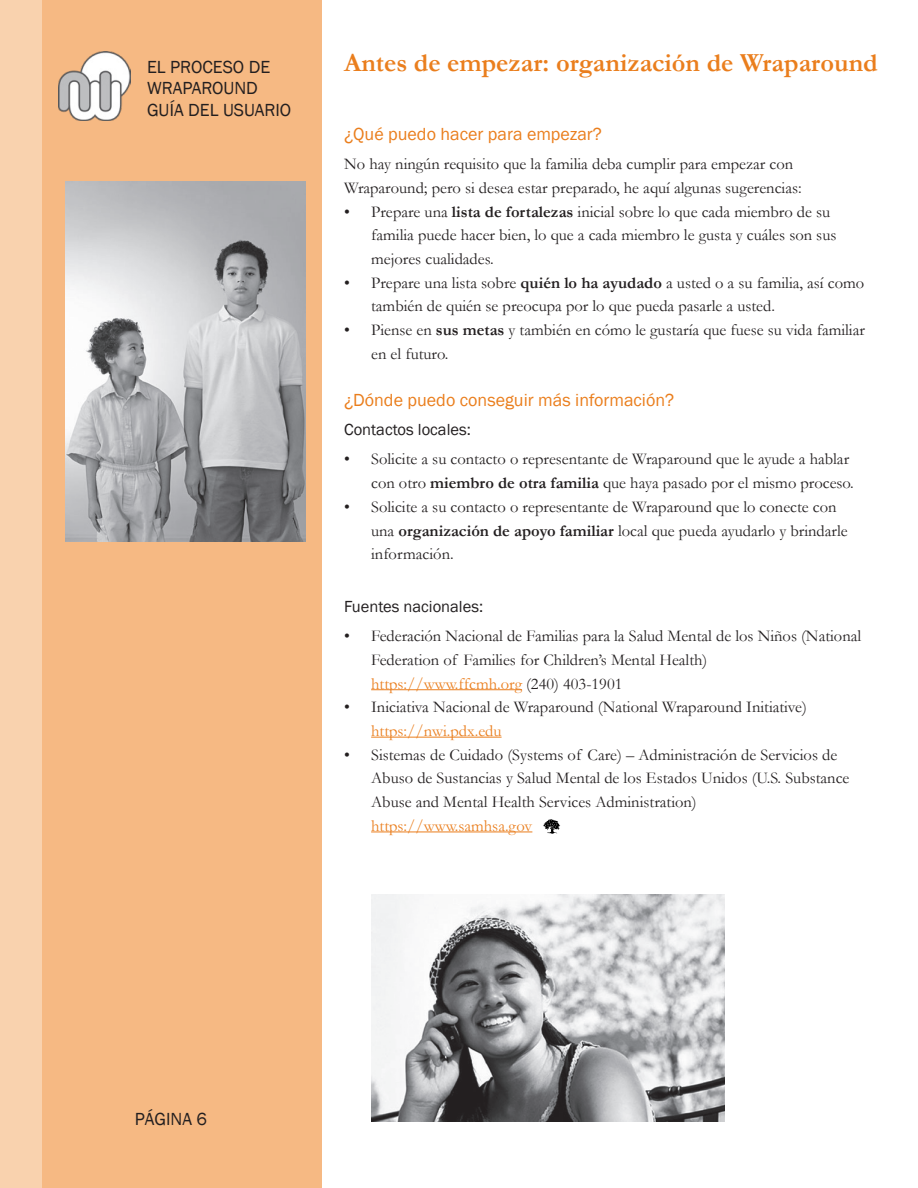
<style>
.page{position:relative;width:918px;height:1188px;background:#fff}
.page>*{position:absolute;margin:0;border:0;box-sizing:border-box;transform-origin:0 0}
.Subhead_1{font:700 26.25px "Garamond";color:#ea7e1d}
.subhead{font:18px "Franklin Gothic";color:#ea7e1d}
.t1{font:18px/21.6px "Franklin Gothic";color:#231f20}
.body_copy{font:16.5px/23.7px "Garamond";color:#231f20}
.subhead-2{font:16.5px "Franklin Gothic";color:#231f20}
.s1{font-weight:700}
.s2{color:#ea7e1d}
</style>
<div class="page">
<div style="left:40px;top:0;width:282px;height:1188px;background:#f6b983"></div>
<div style="left:0;top:0;width:42px;height:1188px;background:#f9d2ae"></div>
<img style="left:59px;top:52px;width:71px;height:69px">
<hr style="left:371px;top:689px;width:151px;height:1px;background:#ea7e1d">
<hr style="left:371px;top:737px;width:131px;height:1px;background:#ea7e1d">
<hr style="left:371px;top:832px;width:161px;height:1px;background:#ea7e1d">
<img style="left:65px;top:181px;width:240px;height:360px">
<img style="left:371px;top:894px;width:353px;height:227px">
<svg style="left:543px;top:819px;width:17px;height:15px"></svg>
<p class="t1" style="left:147px;top:56px;width:125px">EL PROCESO DE</p>
<p class="Subhead_1" style="left:344px;top:45px;width:535px">Antes de empezar: organización de Wraparound</p>
<p class="t1" style="left:147px;top:78px;width:146px">WRAPAROUND<br>GUÍA DEL USUARIO</p>
<p class="subhead" style="left:344px;top:123px;width:259px">¿Qué puedo hacer para empezar?</p>
<p class="body_copy" style="left:344px;top:152px;width:459px">No hay ningún requisito que la familia deba cumplir para empezar con<br>Wraparound; pero si desea estar preparado, he aquí algunas sugerencias:</p>
<p class="body_copy" style="left:371px;top:199px;width:467px;text-indent:-27px">• Prepare una <span class="s1">lista de fortalezas</span> inicial sobre lo que cada miembro de su familia puede hacer bien, lo que a cada miembro le gusta y cuáles son sus mejores cualidades.</p>
<p class="body_copy" style="left:371px;top:270px;width:495px;text-indent:-27px">• Prepare una lista sobre <span class="s1">quién lo ha ayudado</span> a usted o a su familia, así como también de quién se preocupa por lo que pueda pasarle a usted.</p>
<p class="body_copy" style="left:371px;top:318px;width:495px;text-indent:-27px">• Piense en <span class="s1">sus metas</span> y también en cómo le gustaría que fuese su vida familiar en el futuro.</p>
<p class="subhead" style="left:344px;top:389px;width:332px">¿Dónde puedo conseguir más información?</p>
<p class="subhead-2" style="left:344px;top:420px;width:128px">Contactos locales:</p>
<p class="body_copy" style="left:344px;top:447px;width:511px;text-align:right">• Solicite a su contacto o representante de Wraparound que le ayude a hablar con otro <span class="s1">miembro de otra familia</span> que haya pasado por el mismo proceso.</p>
<p class="body_copy" style="left:371px;top:494px;width:478px;text-indent:-27px">• Solicite a su contacto o representante de Wraparound que lo conecte con una <span class="s1">organización de apoyo familiar</span> local que pueda ayudarlo y brindarle información.</p>
<p class="t1" style="left:135px;top:1109px;width:74px">PÁGINA 6</p>
<p class="subhead-2" style="left:344px;top:596px;width:141px">Fuentes nacionales:</p>
<p class="body_copy" style="left:371px;top:624px;width:492px;text-indent:-27px">• Federación Nacional de Familias para la Salud Mental de los Niños (National<br>Federation of Families for Children’s Mental Health) <span class="s2">https://www.ffcmh.org</span> (240) 403-1901</p>
<p class="body_copy" style="left:371px;top:695px;width:437px;text-indent:-27px">• Iniciativa Nacional de Wraparound (National Wraparound Initiative) <span class="s2">https://nwi.pdx.edu</span></p>
<p class="body_copy" style="left:371px;top:742px;width:480px;text-indent:-27px">• Sistemas de Cuidado (Systems of Care) – Administración de Servicios de Abuso de Sustancias y Salud Mental de los Estados Unidos (U.S. Substance Abuse and Mental Health Services Administration) <span class="s2">https://www.samhsa.gov</span></p>
</div>
